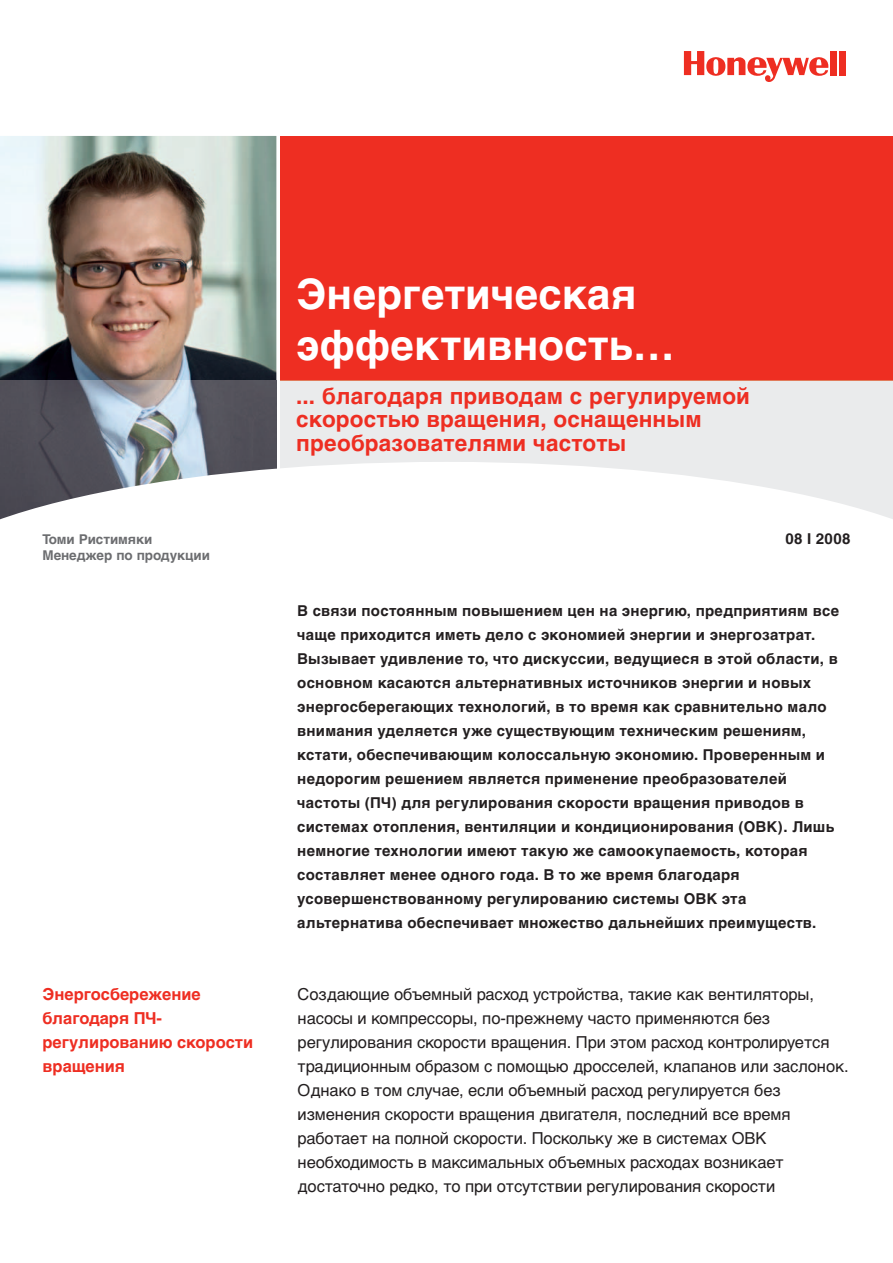
<style>
.page{position:relative;width:893px;height:1263px;background:#fff}
.page>*{position:absolute;margin:0;border:0;box-sizing:border-box;transform-origin:0 0}
.t1{font:700 42px/50.4px "Helvetica Cyr";letter-spacing:.005em;color:#fff}
.t2{font:700 22.5px/23.2px "Helvetica Cyr";letter-spacing:.005em;color:#ee2e22}
.t3{font:16.5px/24px "Helvetica Cyr Upright";letter-spacing:-.005em;color:#231f20}
.t4{font:700 16.5px/24px "Helvetica Cyr";color:#ee2e22}
.t5{font:700 15px/24px "Helvetica Cyr";letter-spacing:.015em;color:#231f20}
.t6{font:700 13.5px/16.5px "Helvetica Cyr";letter-spacing:-.005em;color:#6c6d70}
</style>
<div class="page">
<img style="left:0;top:136px;width:276px;height:244px">
<div style="left:281px;top:136px;width:612px;height:245px;background:#ee2e22"></div>
<img style="left:0;top:380px;width:277px;height:82px">
<div style="left:281px;top:381px;width:612px;height:156px;background:#eaebec"></div>
<svg style="left:0;top:462px;width:893px;height:75px;fill:#fff"></svg>
<div style="left:830px;top:51px;width:7px;height:24px;background:#ee2e22"></div>
<div style="left:839px;top:51px;width:7px;height:24px;background:#ee2e22"></div>
<svg style="left:684px;top:51px;width:144px;height:31px"></svg>
<h1 class="t1" style="left:296px;top:269px;width:380px">Энергетическая эффективность…</h1>
<h2 class="t2" style="left:296px;top:384px;width:455px">... благодаря приводам с регулируемой скоростью вращения, оснащенным преобразователями частоты</h2>
<p class="t6" style="left:43px;top:531px;width:169px">Томи Ристимяки<br>Менеджер по продукции</p>
<p class="t5" style="left:785px;top:526px;width:66px">08 I 2008</p>
<p class="t4" style="left:43px;top:982px;width:212px">Энергосбережение благодаря ПЧ&shy;регулированию скорости вращения</p>
<p class="t5" style="left:297px;top:598px;width:543px">В связи постоянным повышением цен на энергию, предприятиям все чаще приходится иметь дело с экономией энергии и энергозатрат.<br>Вызывает удивление то, что дискуссии, ведущиеся в этой области, в основном касаются альтернативных источников энергии и новых энергосберегающих технологий, в то время как сравнительно мало внимания уделяется уже существующим техническим решениям, кстати, обеспечивающим колоссальную экономию. Проверенным и недорогим решением является применение преобразователей частоты (ПЧ) для регулирования скорости вращения приводов в системах отопления, вентиляции и кондиционирования (ОВК). Лишь немногие технологии имеют такую же самоокупаемость, которая составляет менее одного года. В то же время благодаря усовершенствованному регулированию системы ОВК эта альтернатива обеспечивает множество дальнейших преимуществ.</p>
<p class="t3" style="left:298px;top:982px;width:553px">Создающие объемный расход устройства, такие как вентиляторы, насосы и компрессоры, по-прежнему часто применяются без регулирования скорости вращения. При этом расход контролируется традиционным образом с помощью дросселей, клапанов или заслонок.<br>Однако в том случае, если объемный расход регулируется без изменения скорости вращения двигателя, последний все время работает на полной скорости. Поскольку же в системах ОВК необходимость в максимальных объемных расходах возникает достаточно редко, то при отсутствии регулирования скорости</p>
</div>
